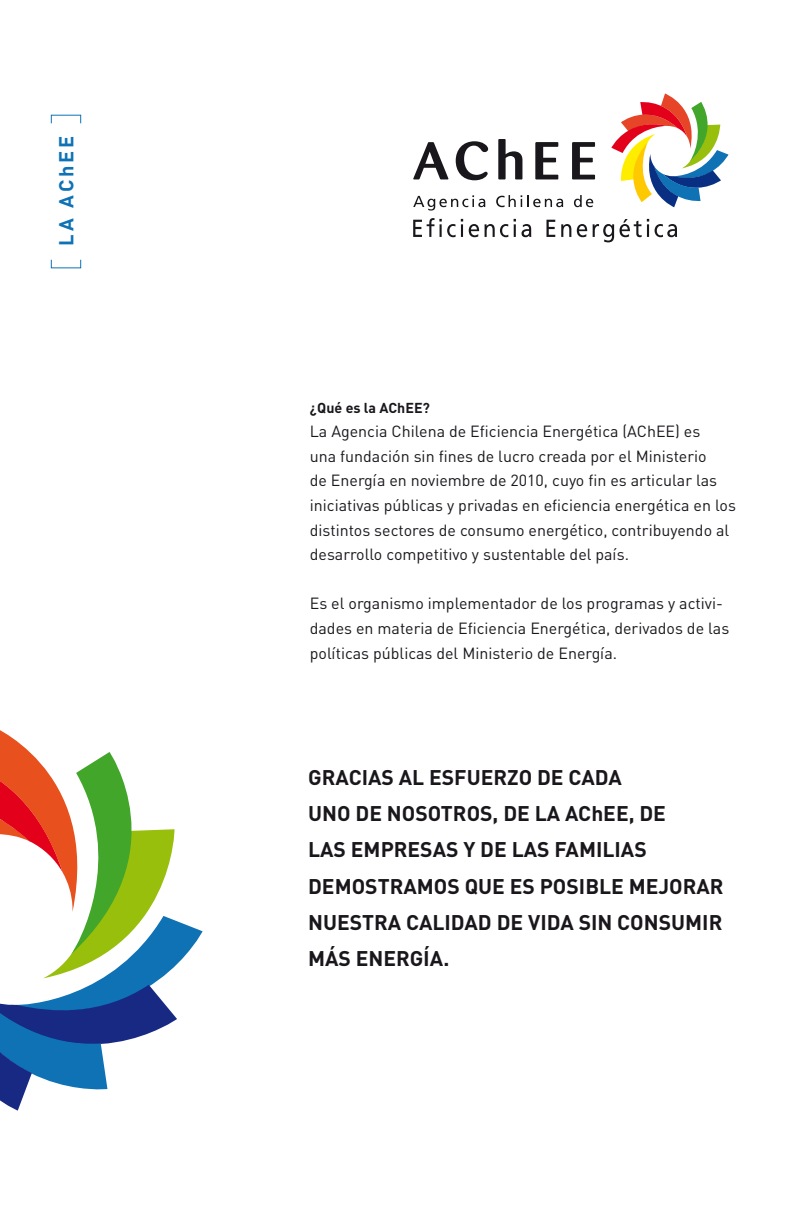
<style>
.page{position:relative;width:794px;height:1224px;background:#fff}
.page>*{position:absolute;margin:0;border:0;box-sizing:border-box;transform-origin:0 0}
.t1{font:700 21px/36.2px "DIN";color:#1a171c}
.t2{font:700 20px "DIN";letter-spacing:.15em;color:#0e72b5}
.t3{font:16px/24.6px "DIN";color:#1a171c}
.t4{font:700 14.2px "DIN";color:#1a171c}
</style>
<div class="page">
<svg style="left:0;top:730px;width:203px;height:381px"></svg>
<svg style="left:413px;top:195px;width:72px;height:16px"></svg>
<svg style="left:496px;top:195px;width:67px;height:12px"></svg>
<svg style="left:574px;top:195px;width:19px;height:12px"></svg>
<svg style="left:413px;top:218px;width:42px;height:19px"></svg>
<svg style="left:461px;top:219px;width:2px;height:18px"></svg>
<svg style="left:469px;top:219px;width:62px;height:18px"></svg>
<svg style="left:546px;top:220px;width:9px;height:17px"></svg>
<svg style="left:561px;top:224px;width:10px;height:13px"></svg>
<svg style="left:577px;top:219px;width:64px;height:23px"></svg>
<svg style="left:647px;top:219px;width:30px;height:18px"></svg>
<svg style="left:413px;top:142px;width:35px;height:37px"></svg>
<svg style="left:456px;top:141px;width:32px;height:39px"></svg>
<svg style="left:498px;top:139px;width:24px;height:40px"></svg>
<svg style="left:535px;top:142px;width:23px;height:37px"></svg>
<svg style="left:572px;top:142px;width:23px;height:37px"></svg>
<svg style="left:611px;top:93px;width:117px;height:114px"></svg>
<p class="t2" style="left:53px;top:246px;width:112px;rotate:-90deg">LA AChEE</p>
<p class="t4" style="left:310px;top:398px;width:122px">¿Qué es la AChEE?</p>
<p class="t3" style="left:310px;top:419px;width:428px">La Agencia Chilena de Eficiencia Energética (AChEE) es<br>una fundación sin fines de lucro creada por el Ministerio<br>de Energía en noviembre de 2010, cuyo fin es articular las iniciativas públicas y privadas en eficiencia energética en los distintos sectores de consumo energético, contribuyendo al desarrollo competitivo y sustentable del país.</p>
<p class="t3" style="left:310px;top:591px;width:421px">Es el organismo implementador de los programas y activi&shy;dades en materia de Eficiencia Energética, derivados de las políticas públicas del Ministerio de Energía.</p>
<h1 class="t1" style="left:308px;top:758px;width:417px">GRACIAS AL ESFUERZO DE CADA<br>UNO DE NOSOTROS, DE LA AChEE, DE<br>LAS EMPRESAS Y DE LAS FAMILIAS<br>DEMOSTRAMOS QUE ES POSIBLE MEJORAR<br>NUESTRA CALIDAD DE VIDA SIN CONSUMIR<br>MÁS ENERGÍA.</h1>
</div>
